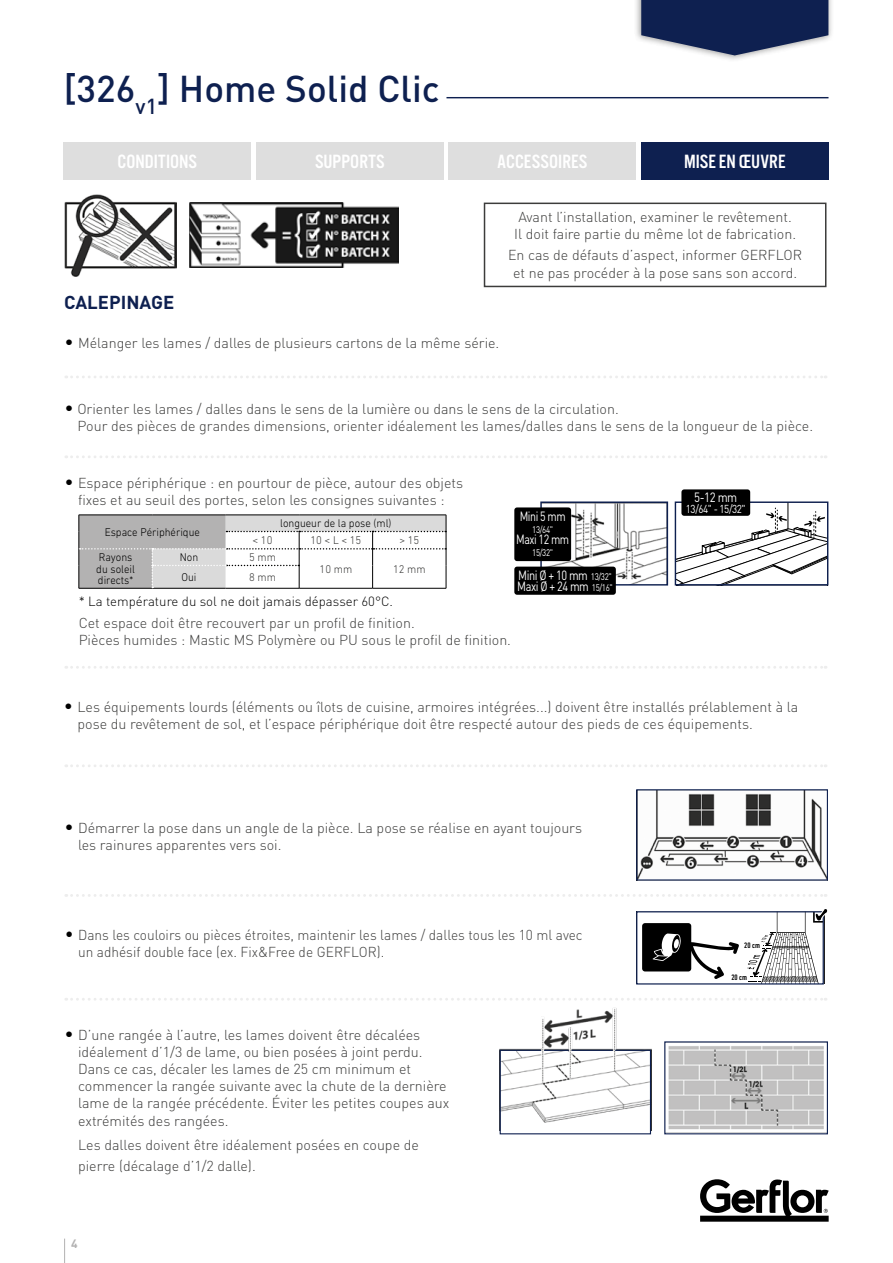
<style>
.page{position:relative;width:893px;height:1263px;background:#fff}
.page>*{position:absolute;margin:0;border:0;box-sizing:border-box;transform-origin:0 0}
.t1{font:500 36.9px "DIN Pro";color:#0e2050}
.t2{font:19.95px "Alternate Got No 3 D";color:#fff}
.t3{font:700 18.6px "DIN Pro";color:#0e2050}
.t4{font:300 14.25px/17.1px "DIN Pro";color:#3c3c3b}
.t5{font:300 14.25px/17.1px "DIN Pro";color:#3c3c3b;scale:.96 1}
.t6{font:13.35px "DIN Pro";color:#fff;scale:.86 1}
.t7{font:300 13.2px "DIN Pro";color:#000}
.t8{font:13.2px/11.4px "DIN Pro";letter-spacing:-.04em;color:#fff;scale:.83 1}
.t9{font:13.2px "DIN Pro";letter-spacing:-.04em;color:#fff;scale:.8 1}
.t10{font:700 12px "DIN Pro";color:#b3b2b2}
.t11{font:300 11.4px/11.4px "DIN Next LT Pro";color:#000;scale:.95 1}
.t12{font:300 11.4px "DIN Next LT Pro";color:#3c3c3b;scale:.95 1}
.t13{font:11.4px "DIN Pro";letter-spacing:-.04em;color:#fff;scale:.86 1}
.t14{font:9.45px "DIN Pro";letter-spacing:-.04em;color:#fff;scale:.83 1}
.t15{font:500 condensed 8.1px "DIN Next LT Pro";color:#000}
.s1{font-size:17.1px;color:#000}
.s2{font-size:9.45px}
</style>
<div class="page">
<svg style="left:64px;top:1238px;width:1px;height:25px"></svg>
<svg style="left:700px;top:1179px;width:129px;height:43px"></svg>
<img style="left:64px;top:194px;width:113px;height:82px">
<svg style="left:66px;top:376px;width:760px;height:2px"></svg>
<svg style="left:66px;top:455px;width:760px;height:3px"></svg>
<svg style="left:66px;top:764px;width:760px;height:3px"></svg>
<svg style="left:66px;top:666px;width:760px;height:3px"></svg>
<svg style="left:66px;top:894px;width:760px;height:3px"></svg>
<svg style="left:66px;top:998px;width:760px;height:3px"></svg>
<div style="left:449px;top:142px;width:187px;height:38px;background:#dedede"></div>
<div style="left:641px;top:142px;width:187px;height:38px;background:#0e2050"></div>
<div style="left:256px;top:142px;width:187px;height:38px;background:#dedede"></div>
<div style="left:64px;top:142px;width:187px;height:38px;background:#dedede"></div>
<div style="left:634px;top:0;width:200px;height:62px;background:#3c3c3b;opacity:.5"></div>
<svg style="left:641px;top:0;width:187px;height:55px;background:#35446b"></svg>
<img style="left:668px;top:1046px;width:156px;height:84px">
<img style="left:638px;top:791px;width:188px;height:87px">
<div style="left:636px;top:789px;width:192px;height:91px;border:1px solid #0e2050"></div>
<img style="left:499px;top:1000px;width:152px;height:49px">
<svg style="left:499px;top:1049px;width:153px;height:86px"></svg>
<hr style="left:79px;top:588px;width:73px;height:1px;background:#000">
<hr style="left:372px;top:588px;width:74px;height:1px;background:#000">
<hr style="left:299px;top:588px;width:73px;height:1px;background:#000">
<hr style="left:152px;top:588px;width:74px;height:1px;background:#000">
<hr style="left:226px;top:588px;width:73px;height:1px;background:#000">
<svg style="left:79px;top:515px;width:368px;height:73px"></svg>
<svg style="left:637px;top:909px;width:190px;height:75px"></svg>
<div style="left:744px;top:942px;width:16px;height:7px;background:#fff"></div>
<div style="left:731px;top:974px;width:17px;height:7px;background:#fff"></div>
<svg style="left:677px;top:503px;width:149px;height:80px"></svg>
<div style="left:675px;top:501px;width:153px;height:84px;border:1px solid #0e2050"></div>
<div style="left:681px;top:489px;width:69px;height:27px;background:#000;border-radius:3px"></div>
<img style="left:542px;top:503px;width:124px;height:80px">
<div style="left:540px;top:501px;width:128px;height:84px;border:1px solid #0e2050"></div>
<div style="left:514px;top:507px;width:57px;height:54px;background:#000;border-radius:3px"></div>
<div style="left:514px;top:567px;width:102px;height:28px;background:#000;border-radius:3px"></div>
<hr style="left:446px;top:97px;width:382px;height:1px;background:#0e2050">
<img style="left:189px;top:203px;width:210px;height:64px">
<div style="left:484px;top:203px;width:342px;height:84px;border:2px solid #3c3c3b"></div>
<h1 class="t1" style="left:64px;top:63px;width:377px">[326<sub>v1</sub>] Home Solid Clic</h1>
<h2 class="t2" style="left:118px;top:151px;width:81px">CONDITIONS</h2>
<h2 class="t2" style="left:315px;top:151px;width:71px">SUPPORTS</h2>
<h2 class="t2" style="left:497px;top:151px;width:92px">ACCESSOIRES</h2>
<h2 class="t2" style="left:684px;top:151px;width:103px">MISE EN ŒUVRE</h2>
<h3 class="t3" style="left:64px;top:290px;width:112px">CALEPINAGE</h3>
<p class="t4" style="left:64px;top:334px;width:436px"><span class="s1">•</span> Mélanger les lames / dalles de plusieurs cartons de la même série.</p>
<p class="t4" style="left:514px;top:208px;width:283px">Avant l’installation, examiner le revêtement.<br>Il doit faire partie du même lot de fabrication.</p>
<p class="t4" style="left:508px;top:246px;width:296px;text-align:center">En cas de défauts d’aspect, informer GERFLOR et ne pas procéder à la pose sans son accord.</p>
<p class="t4" style="left:77px;top:399px;width:737px;text-indent:-13px"><span class="s1">•</span> Orienter les lames / dalles dans le sens de la lumière ou dans le sens de la circulation.<br>Pour des pièces de grandes dimensions, orienter idéalement les lames/dalles dans le sens de la longueur de la pièce.</p>
<p class="t4" style="left:64px;top:474px;width:400px;text-align:center"><span class="s1">•</span> Espace périphérique : en pourtour de pièce, autour des objets fixes et au seuil des portes, selon les consignes suivantes :</p>
<p class="t11" style="left:105px;top:526px;width:102px">Espace Périphérique</p>
<p class="t11" style="left:280px;top:518px;width:119px">longueur de la pose (ml)</p>
<p class="t12" style="left:252px;top:534px;width:22px">&lt; 10</p>
<p class="t12" style="left:310px;top:534px;width:55px">10 &lt; L &lt; 15</p>
<p class="t12" style="left:399px;top:534px;width:22px">&gt; 15</p>
<p class="t11" style="left:96px;top:552px;width:42px">Rayons du soleil directs*</p>
<p class="t11" style="left:180px;top:552px;width:21px">Non</p>
<p class="t12" style="left:249px;top:551px;width:30px">5 mm</p>
<p class="t11" style="left:182px;top:571px;width:17px">Oui</p>
<p class="t12" style="left:249px;top:571px;width:30px">8 mm</p>
<p class="t12" style="left:320px;top:562px;width:36px">10 mm</p>
<p class="t12" style="left:393px;top:562px;width:36px">12 mm</p>
<p class="t7" style="left:79px;top:593px;width:316px">* La température du sol ne doit jamais dépasser 60°C.</p>
<p class="t9" style="left:520px;top:506px;width:59px">Mini 5 mm</p>
<p class="t14" style="left:532px;top:522px;width:27px">13/64"</p>
<p class="t9" style="left:516px;top:529px;width:68px">Maxi 12 mm</p>
<p class="t14" style="left:532px;top:545px;width:27px">15/32"</p>
<p class="t8" style="left:517px;top:568px;width:117px">Mini Ø + 10 mm <span class="s2">13/32"<br></span>Maxi Ø + 24 mm <span class="s2">15/16"</span></p>
<p class="t4" style="left:79px;top:613px;width:434px">Cet espace doit être recouvert par un profil de finition.<br>Pièces humides : Mastic MS Polymère ou PU sous le profil de finition.</p>
<p class="t6" style="left:694px;top:486px;width:52px">5-12 mm</p>
<p class="t13" style="left:686px;top:500px;width:71px">13/64" - 15/32"</p>
<p class="t4" style="left:77px;top:698px;width:722px;text-indent:-14px"><span class="s1">•</span> Les équipements lourds (éléments ou îlots de cuisine, armoires intégrées...) doivent être installés prélablement à la pose du revêtement de sol, et l’espace périphérique doit être respecté autour des pieds de ces équipements.</p>
<p class="t4" style="left:78px;top:818px;width:505px;text-indent:-14px"><span class="s1">•</span> Démarrer la pose dans un angle de la pièce. La pose se réalise en ayant toujours les rainures apparentes vers soi.</p>
<p class="t5" style="left:78px;top:925px;width:527px;text-indent:-13px"><span class="s1">•</span> Dans les couloirs ou pièces étroites, maintenir les lames / dalles tous les 10 ml avec un adhésif double face (ex. Fix&amp;Free de GERFLOR).</p>
<p class="t4" style="left:78px;top:1026px;width:373px;text-indent:-14px"><span class="s1">•</span> D’une rangée à l’autre, les lames doivent être décalées idéalement d’1/3 de lame, ou bien posées à joint perdu.<br>Dans ce cas, décaler les lames de 25 cm minimum et commencer la rangée suivante avec la chute de la dernière lame de la rangée précédente. Éviter les petites coupes aux extrémités des rangées.</p>
<p class="t4" style="left:78px;top:1133px;width:342px;line-height:21px">Les dalles doivent être idéalement posées en coupe de pierre (décalage d’1/2 dalle).</p>
<p class="t10" style="left:71px;top:1235px;width:8px">4</p>
<p class="t15" style="left:744px;top:941px;width:17px">20 cm</p>
<p class="t15" style="left:731px;top:973px;width:17px">20 cm</p>
</div>
